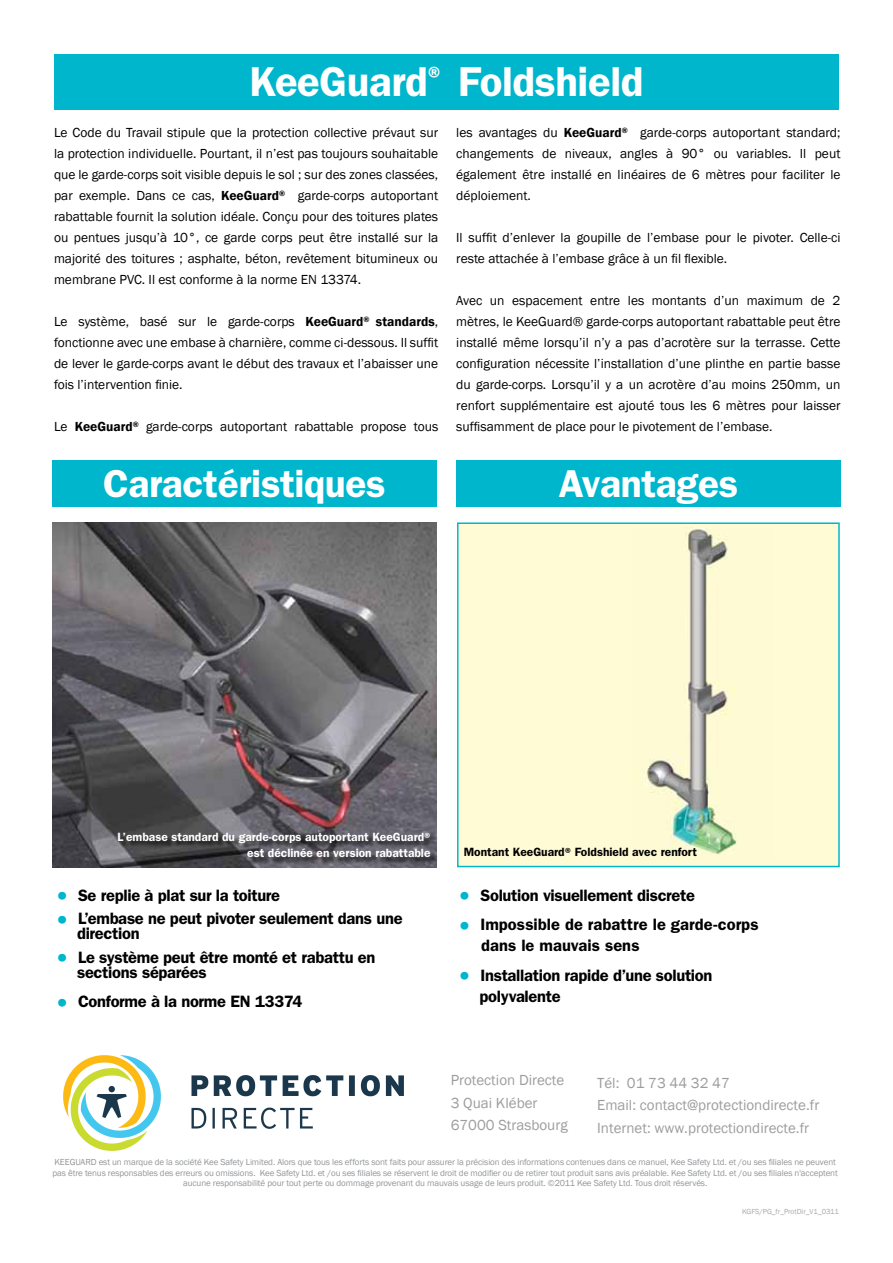
<style>
.page{position:relative;width:893px;height:1263px;background:#fff}
.page>*{position:absolute;margin:0;border:0;box-sizing:border-box;transform-origin:0 0}
.t1{font:600 42px "ITC Franklin Gothic Std";letter-spacing:-.01em;color:#fff}
.t2{font:600 39px "ITC Franklin Gothic Std";letter-spacing:-.01em;color:#fff}
.t3{font:600 16.5px/15px "ITC Franklin Gothic Std";letter-spacing:-.015em;color:#000}
.t4{font:600 16.5px/21px "ITC Franklin Gothic Std";letter-spacing:.005em;color:#000}
.t5{font:15px/22.5px "Franklin Gothic";color:#9d9d9c}
.t6{font:13.5px/21px "Franklin Gothic";color:#000;text-align:justify}
.t7{font:600 12px/16.5px "ITC Franklin Gothic Std";color:#fff;text-align:right}
.t8{font:600 12px "ITC Franklin Gothic Std";color:#000}
.t9{font:9px/10.5px "Franklin Gothic";letter-spacing:-.01em;color:#939598;text-align:center}
.t10{font:7.5px "Franklin Gothic";color:#a7a9ac}
.s1{font-weight:600}
.s2{font-size:27px;color:#00b6cd}
</style>
<div class="page">
<div style="left:54px;top:54px;width:785px;height:55px;background:#00b6cd"></div>
<img style="left:52px;top:522px;width:385px;height:345px">
<div style="left:52px;top:460px;width:385px;height:47px;background:#00b6cd"></div>
<div style="left:456px;top:460px;width:384px;height:47px;background:#00b6cd"></div>
<div style="left:457px;top:522px;width:383px;height:345px;background:#fffcd5;border:2px solid #00b6cd"></div>
<img style="left:646px;top:528px;width:91px;height:327px">
<div style="left:119px;top:833px;width:319px;height:32px;background:#000;opacity:.75"></div>
<img style="left:64px;top:1055px;width:339px;height:95px">
<h1 class="t1" style="left:249px;top:57px;width:396px">KeeGuard<sup>®</sup> Foldshield</h1>
<p class="t6" style="left:54px;top:122px;width:386px">Le Code du Travail stipule que la protection collective prévaut sur la protection individuelle. Pourtant, il n’est pas toujours souhaitable que le garde-corps soit visible depuis le sol ; sur des zones classées, par exemple. Dans ce cas, <span class="s1">KeeGuard</span><sup>®</sup> garde-corps autoportant rabattable fournit la solution idéale. Conçu pour des toitures plates ou pentues jusqu’à 10°, ce garde corps peut être installé sur la majorité des toitures ; asphalte, béton, revêtement bitumineux ou membrane PVC. Il est conforme à la norme EN 13374.</p>
<p class="t6" style="left:54px;top:311px;width:386px">Le système, basé sur le garde-corps <span class="s1">KeeGuard</span><sup>®</sup> <span class="s1">standards</span>, fonctionne avec une embase à charnière, comme ci-dessous. Il suffit de lever le garde-corps avant le début des travaux et l’abaisser une fois l’intervention finie.</p>
<p class="t6" style="left:54px;top:416px;width:386px">Le <span class="s1">KeeGuard</span><sup>®</sup> garde-corps autoportant rabattable propose tous</p>
<p class="t6" style="left:456px;top:122px;width:386px">les avantages du <span class="s1">KeeGuard</span><sup>®</sup> garde-corps autoportant standard; changements de niveaux, angles à 90° ou variables. Il peut également être installé en linéaires de 6 mètres pour faciliter le déploiement.</p>
<p class="t6" style="left:456px;top:227px;width:386px">Il suffit d’enlever la goupille de l’embase pour le pivoter. Celle-ci reste attachée à l’embase grâce à un fil flexible.</p>
<p class="t6" style="left:456px;top:290px;width:386px">Avec un espacement entre les montants d’un maximum de 2 mètres, le KeeGuard® garde-corps autoportant rabattable peut être installé même lorsqu’il n’y a pas d’acrotère sur la terrasse. Cette configuration nécessite l’installation d’une plinthe en partie basse du garde-corps. Lorsqu’il y a un acrotère d’au moins 250mm, un renfort supplémentaire est ajouté tous les 6 mètres pour laisser suffisamment de place pour le pivotement de l’embase.</p>
<h2 class="t2" style="left:103px;top:460px;width:284px">Caractéristiques</h2>
<h2 class="t2" style="left:559px;top:460px;width:181px">Avantages</h2>
<p class="t7" style="left:117px;top:828px;width:317px">L’embase standard du garde-corps autoportant KeeGuard® est déclinée en version rabattable</p>
<p class="t3" style="left:54px;top:887px;width:228px"><span class="s2">•</span> Se replie à plat sur la toiture</p>
<p class="t3" style="left:77px;top:911px;width:327px;text-indent:-23px"><span class="s2">•</span> L’embase ne peut pivoter seulement dans une direction</p>
<p class="t3" style="left:77px;top:949px;width:300px;text-indent:-23px"><span class="s2">•</span> Le système peut être monté et rabattu en sections séparées</p>
<p class="t3" style="left:54px;top:994px;width:250px"><span class="s2">•</span> Conforme à la norme EN 13374</p>
<p class="t8" style="left:464px;top:845px;width:235px">Montant KeeGuard® Foldshield avec renfort</p>
<p class="t3" style="left:456px;top:887px;width:240px"><span class="s2">•</span> Solution visuellement discrete</p>
<p class="t4" style="left:481px;top:914px;width:279px;text-indent:-25px"><span class="s2">•</span> Impossible de rabattre le garde-corps dans le mauvais sens</p>
<p class="t3" style="left:479px;top:964px;width:234px;line-height:21px;text-indent:-23px"><span class="s2">•</span> Installation rapide d’une solution polyvalente</p>
<p class="t5" style="left:451px;top:1069px;width:118px">Protection Directe<br>3 Quai Kléber<br>67000 Strasbourg</p>
<p class="t5" style="left:597px;top:1072px;width:224px">Tél: 01 73 44 32 47<br>Email: contact@protectiondirecte.fr<br>Internet: www.protectiondirecte.fr</p>
<p class="t9" style="left:53px;top:1157px;width:787px">KEEGUARD est un marque de la société Kee Safety Limited. Alors que tous les efforts sont faits pour assurer la précision des informations contenues dans ce manuel, Kee Safety Ltd. et /ou ses filiales ne peuvent pas être tenus responsables des erreurs ou omissions. Kee Safety Ltd. et /ou ses filiales se réservent le droit de modifier ou de retirer tout produit sans avis préalable. Kee Safety Ltd. et /ou ses filiales n'acceptent aucune responsabilité pour tout perte ou dommage provenant du mauvais usage de leurs produit. ©2011 Kee Safety Ltd. Tous droit réservés.</p>
<p class="t10" style="left:742px;top:1207px;width:98px">KGFS/PG_fr_ProtDir_V1_0311</p>
</div>
